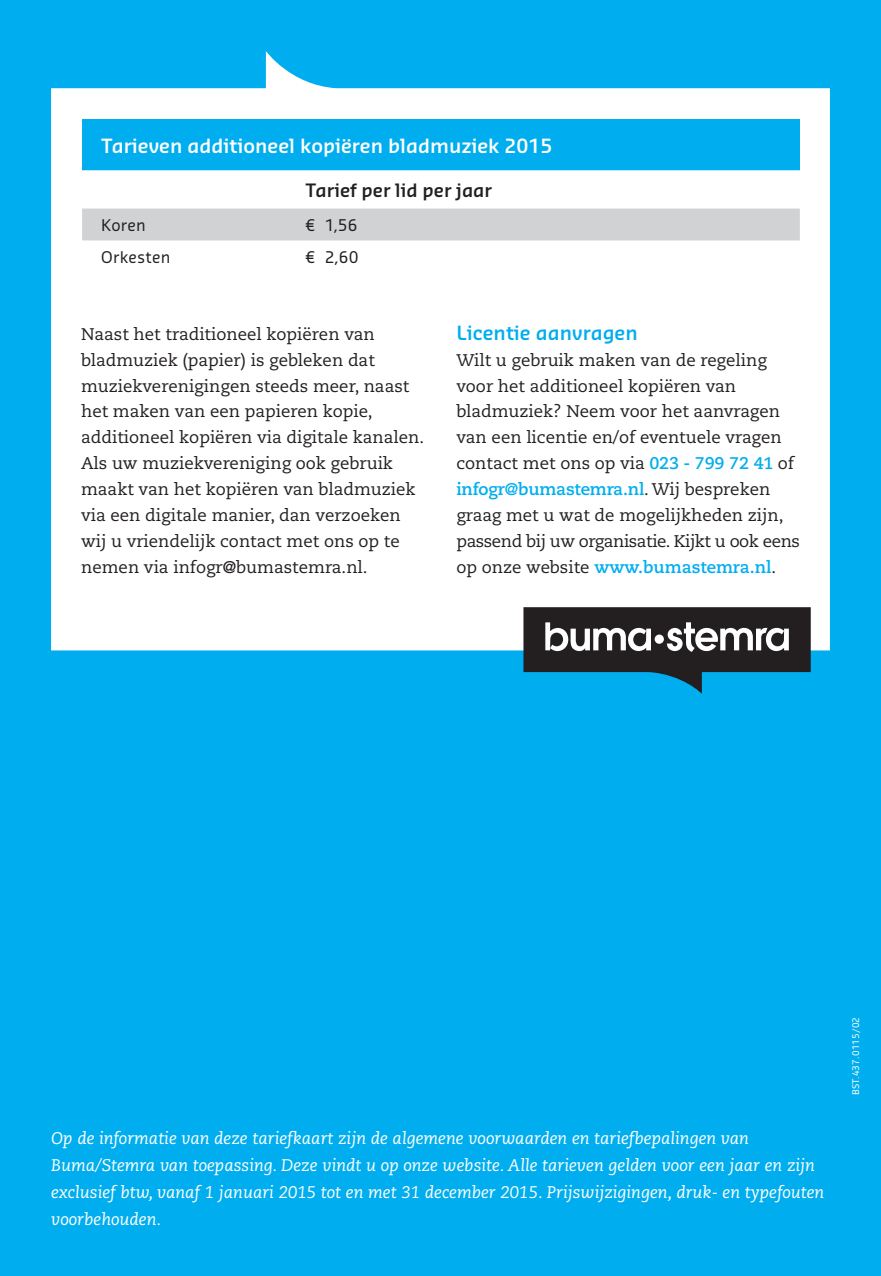
<style>
.page{position:relative;width:881px;height:1276px;background:#fff}
.page>*{position:absolute;margin:0;border:0;box-sizing:border-box;transform-origin:0 0}
.t1{font:600 19.12px "Sansa Std";color:#fff}
.t2{font:600 19.12px "Sansa Std";color:#00aeef}
.t3{font:600 18px "Sansa Std";color:#231f20}
.t4{font:16.88px/25.9px "Caecilia LT Std";color:#231f20}
.t5{font:italic 16.88px/27px "Caecilia LT Std";color:#fff}
.t6{font:15.75px "Sansa Std";letter-spacing:.015em;color:#231f20}
.t7{font:9px "Sansa Std";letter-spacing:.02em;color:#fff}
.s1{font-weight:700;color:#00aeef}
</style>
<div class="page">
<div style="left:0;top:0;width:880px;height:1276px;background:#00aeef"></div>
<svg style="left:51px;top:51px;width:778px;height:599px;background:#eaf8fd"></svg>
<div style="left:82px;top:119px;width:717px;height:51px;background:#00aeef"></div>
<div style="left:82px;top:170px;width:717px;height:102px;background:#fff"></div>
<div style="left:82px;top:208px;width:717px;height:32px;background:#d1d2d4"></div>
<svg style="left:523px;top:607px;width:287px;height:87px"></svg>
<p class="t1" style="left:101px;top:133px;width:452px">Tarieven additioneel kopiëren bladmuziek 2015</p>
<p class="t3" style="left:305px;top:178px;width:188px">Tarief per lid per jaar</p>
<p class="t6" style="left:101px;top:215px;width:46px">Koren</p>
<p class="t6" style="left:305px;top:215px;width:53px">€ 1,56</p>
<p class="t6" style="left:101px;top:246px;width:71px">Orkesten</p>
<p class="t6" style="left:305px;top:246px;width:55px">€ 2,60</p>
<p class="t4" style="left:81px;top:321px;width:344px">Naast het traditioneel kopiëren van bladmuziek (papier) is gebleken dat muziekverenigingen steeds meer, naast het maken van een papieren kopie, additioneel kopiëren via digitale kanalen.<br>Als uw muziekvereniging ook gebruik maakt van het kopiëren van bladmuziek via een digitale manier, dan verzoeken wij u vriendelijk contact met ons op te nemen via infogr@bumastemra.nl.</p>
<p class="t2" style="left:456px;top:320px;width:183px">Licentie aanvragen</p>
<p class="t4" style="left:456px;top:347px;width:345px">Wilt u gebruik maken van de regeling voor het additioneel kopiëren van bladmuziek? Neem voor het aanvragen van een licentie en/of eventuele vragen contact met ons op via <span class="s1">023 - 799 72 41</span> of <span class="s1">infogr@bumastemra.nl</span>. Wij bespreken graag met u wat de mogelijkheden zijn, passend bij uw organisatie. Kijkt u ook eens op onze website <span class="s1">www.bumastemra.nl</span>.</p>
<p class="t5" style="left:51px;top:1125px;width:774px">Op de informatie van deze tariefkaart zijn de algemene voorwaarden en tariefbepalingen van Buma/Stemra van toepassing. Deze vindt u op onze website. Alle tarieven gelden voor een jaar en zijn exclusief btw, vanaf 1 januari 2015 tot en met 31 december 2015. Prijswijzigingen, druk- en typefouten voorbehouden.</p>
<p class="t7" style="left:849px;top:1095px;width:80px;rotate:-90deg">BST.437.0115/02</p>
</div>
